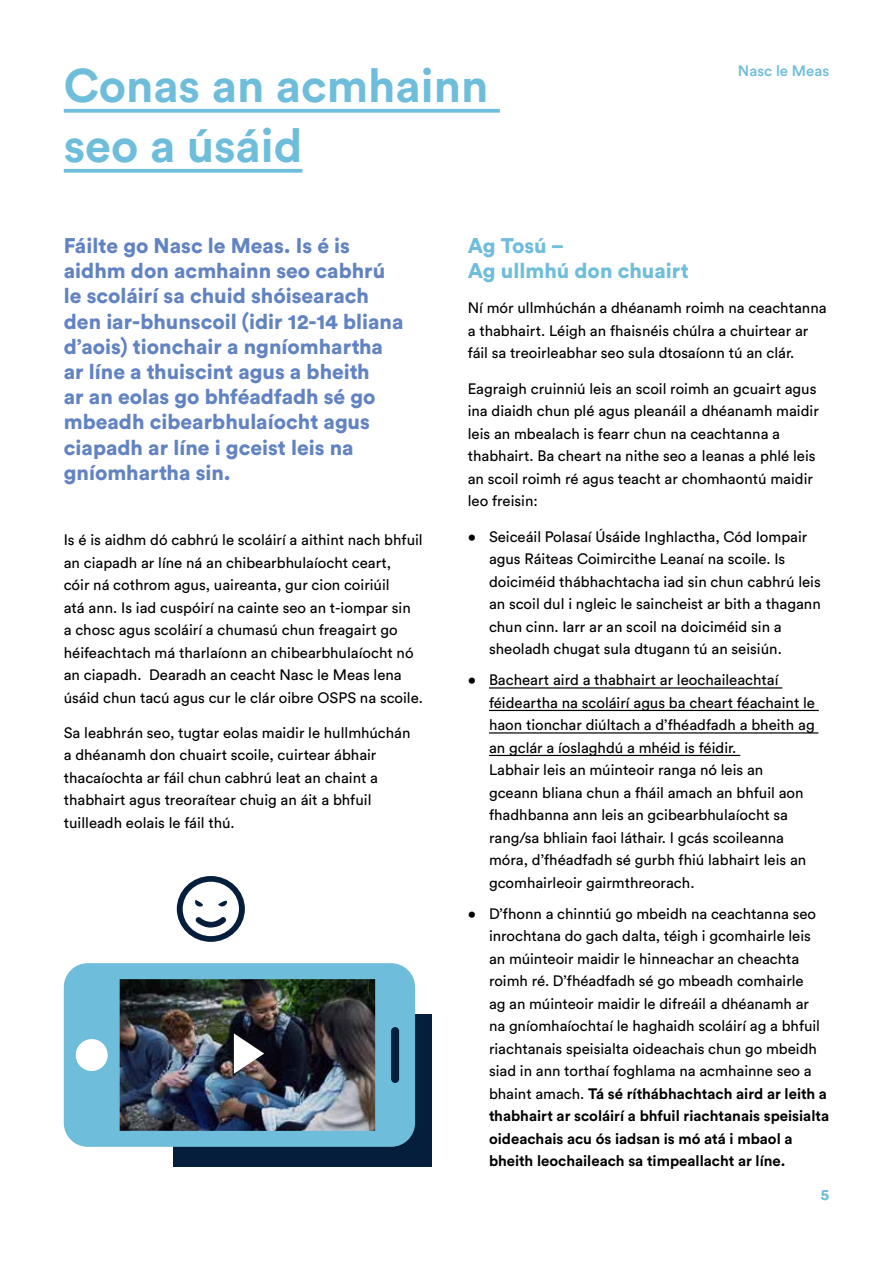
<style>
.page{position:relative;width:893px;height:1263px;background:#fff}
.page>*{position:absolute;margin:0;border:0;box-sizing:border-box;transform-origin:0 0}
.t1{font:700 46.8px/60px "Circular Std";color:#6ebddb}
.t2{font:900 21px/25.2px "Circular Std";color:#6283c2}
.t3{font:900 21px/25.2px "Circular Std";color:#6ebddb}
.t4{font:15px/22.5px "Circular Std";color:#000}
.t5{font:500 15px "Circular Std";color:#6ebddb}
.s1{font-weight:700}
</style>
<div class="page">
<div style="left:173px;top:1014px;width:259px;height:153px;background:#041e3b"></div>
<svg style="left:489px;top:687px;width:17px;height:1px"></svg>
<hr style="left:506px;top:687px;width:276px;height:1px;background:#000">
<hr style="left:489px;top:710px;width:330px;height:1px;background:#000">
<hr style="left:489px;top:732px;width:329px;height:1px;background:#000">
<hr style="left:489px;top:755px;width:251px;height:1px;background:#000">
<svg style="left:64px;top:109px;width:436px;height:4px;background:#7ac2de"></svg>
<svg style="left:64px;top:169px;width:238px;height:4px"></svg>
<img style="left:64px;top:963px;width:351px;height:184px">
<svg style="left:177px;top:876px;width:68px;height:66px"></svg>
<svg style="left:234px;top:1033px;width:30px;height:41px"></svg>
<h1 class="t1" style="left:64px;top:54px;width:426px">Conas an acmhainn seo a úsáid</h1>
<p class="t5" style="left:738px;top:61px;width:93px">Nasc le Meas</p>
<p class="t2" style="left:64px;top:233px;width:341px">Fáilte go Nasc le Meas. Is é is aidhm don acmhainn seo cabhrú le scoláirí sa chuid shóisearach den iar-bhunscoil (idir 12-14 bliana d’aois) tionchair a ngníomhartha ar líne a thuiscint agus a bheith<br>ar an eolas go bhféadfadh sé go mbeadh cibearbhulaíocht agus ciapadh ar líne i gceist leis na gníomhartha sin.</p>
<p class="t4" style="left:64px;top:528px;width:361px">Is é is aidhm dó cabhrú le scoláirí a aithint nach bhfuil an ciapadh ar líne ná an chibearbhulaíocht ceart,<br>cóir ná cothrom agus, uaireanta, gur cion coiriúil<br>atá ann. Is iad cuspóirí na cainte seo an t-iompar sin<br>a chosc agus scoláirí a chumasú chun freagairt go héifeachtach má tharlaíonn an chibearbhulaíocht nó an ciapadh. Dearadh an ceacht Nasc le Meas lena úsáid chun tacú agus cur le clár oibre OSPS na scoile.</p>
<p class="t4" style="left:64px;top:721px;width:348px">Sa leabhrán seo, tugtar eolas maidir le hullmhúchán a dhéanamh don chuairt scoile, cuirtear ábhair thacaíochta ar fáil chun cabhrú leat an chaint a thabhairt agus treoraítear chuig an áit a bhfuil tuilleadh eolais le fáil thú.</p>
<h2 class="t3" style="left:468px;top:233px;width:223px">Ag Tosú –<br>Ag ullmhú don chuairt</h2>
<p class="t4" style="left:468px;top:297px;width:360px">Ní mór ullmhúchán a dhéanamh roimh na ceachtanna a thabhairt. Léigh an fhaisnéis chúlra a chuirtear ar fáil sa treoirleabhar seo sula dtosaíonn tú an clár.</p>
<p class="t4" style="left:468px;top:377px;width:353px">Eagraigh cruinniú leis an scoil roimh an gcuairt agus ina diaidh chun plé agus pleanáil a dhéanamh maidir leis an mbealach is fearr chun na ceachtanna a thabhairt. Ba cheart na nithe seo a leanas a phlé leis an scoil roimh ré agus teacht ar chomhaontú maidir leo freisin:</p>
<p class="t4" style="left:489px;top:525px;width:333px;text-indent:-21px">• Seiceáil Polasaí Úsáide Inghlactha, Cód Iompair agus Ráiteas Coimircithe Leanaí na scoile. Is doiciméid thábhachtacha iad sin chun cabhrú leis an scoil dul i ngleic le saincheist ar bith a thagann chun cinn. Iarr ar an scoil na doiciméid sin a sheoladh chugat sula dtugann tú an seisiún.</p>
<p class="t4" style="left:489px;top:668px;width:328px;text-indent:-21px">• Bacheart aird a thabhairt ar leochaileachtaí féideartha na scoláirí agus ba cheart féachaint le haon tionchar diúltach a d’fhéadfadh a bheith ag an gclár a íoslaghdú a mhéid is féidir.<br>Labhair leis an múinteoir ranga nó leis an gceann bliana chun a fháil amach an bhfuil aon fhadhbanna ann leis an gcibearbhulaíocht sa rang/sa bhliain faoi láthair. I gcás scoileanna móra, d’fhéadfadh sé gurbh fhiú labhairt leis an gcomhairleoir gairmthreorach.</p>
<p class="t4" style="left:489px;top:902px;width:342px;text-indent:-21px">• D’fhonn a chinntiú go mbeidh na ceachtanna seo inrochtana do gach dalta, téigh i gcomhairle leis an múinteoir maidir le hinneachar an cheachta roimh ré. D’fhéadfadh sé go mbeadh comhairle<br>ag an múinteoir maidir le difreáil a dhéanamh ar<br>na gníomhaíochtaí le haghaidh scoláirí ag a bhfuil riachtanais speisialta oideachais chun go mbeidh siad in ann torthaí foghlama na acmhainne seo a bhaint amach. <span class="s1">Tá sé ríthábhachtach aird ar leith a thabhairt ar scoláirí a bhfuil riachtanais speisialta oideachais acu ós iadsan is mó atá i mbaol a bheith leochaileach sa timpeallacht ar líne.</span></p>
<p class="t5" style="left:821px;top:1185px;width:10px">5</p>
</div>
